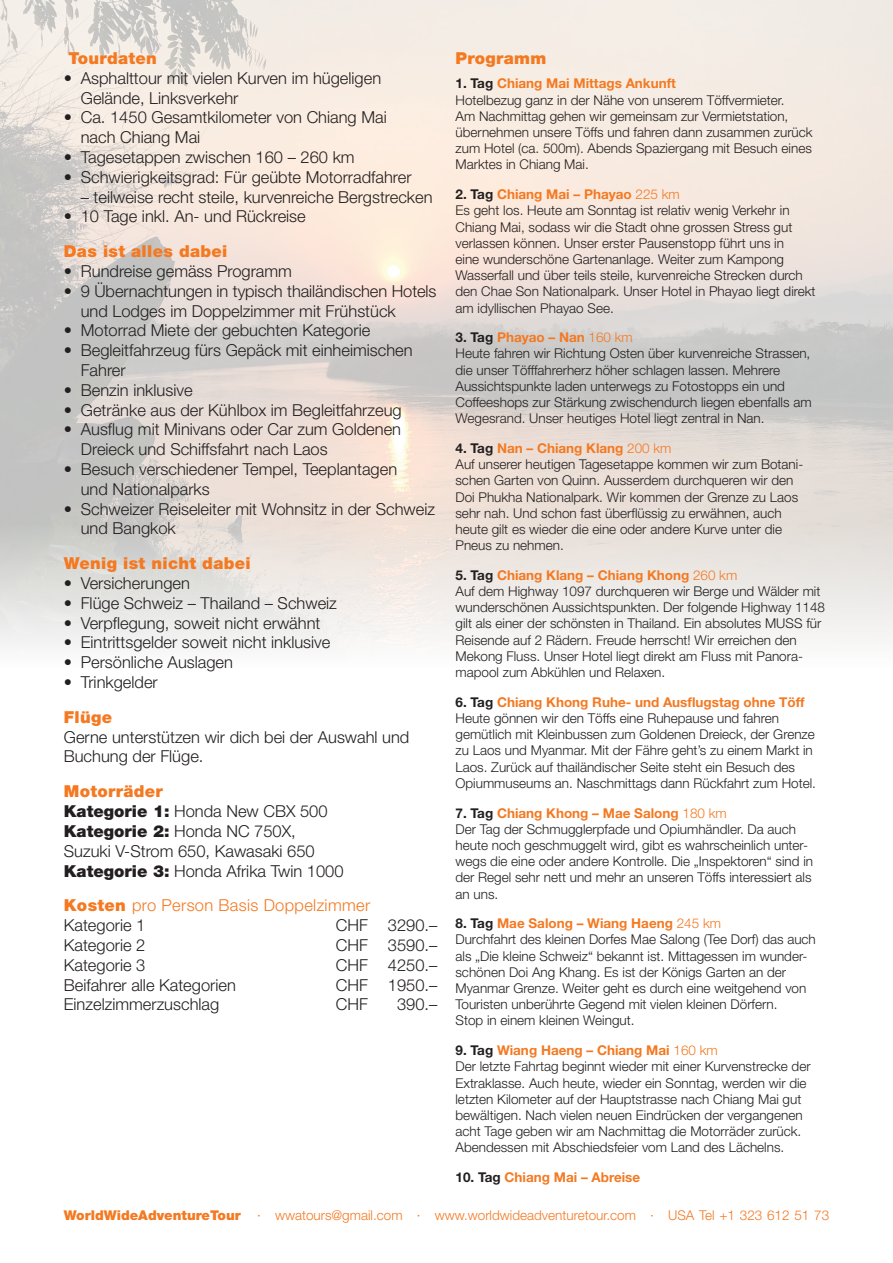
<style>
.page{position:relative;width:893px;height:1263px;background:#fff}
.page>*{position:absolute;margin:0;border:0;box-sizing:border-box;transform-origin:0 0}
.t1{font:300 16.5px/19.8px "Helvetica Neue";color:#231f20}
.t2{font:900 16.5px "Helvetica Neue";letter-spacing:.02em;color:#f47921}
.t3{font:300 16.5px/19.8px "Helvetica Neue";letter-spacing:.02em;color:#f47921}
.t4{font:300 13.5px/16.2px "Helvetica Neue";color:#231f20}
.t5{font:300 13.5px "Helvetica Neue";color:#f47921}
.t6{font:700 13.5px "Helvetica Neue";color:#f47921}
.s1{font-weight:700}
.s2{font-weight:700;color:#f47921}
.s3{color:#f47921}
.s4{color:#231f20}
.s5{font-weight:900}
.s6{font-weight:900;color:#f47921}
</style>
<div class="page">
<img style="left:0;top:0;width:893px;height:645px">
<p class="t2" style="left:455px;top:48px;width:92px">Programm</p>
<p class="t4" style="left:455px;top:75px;width:359px"><span class="s1">1. Tag</span> <span class="s2">Chiang Mai Mittags Ankunft<br></span>Hotelbezug ganz in der Nähe von unserem Töffvermieter.<br>Am Nachmittag gehen wir gemeinsam zur Vermietstation, übernehmen unsere Töffs und fahren dann zusammen zurück zum Hotel (ca. 500m). Abends Spaziergang mit Besuch eines Marktes in Chiang Mai.</p>
<p class="t4" style="left:455px;top:186px;width:362px"><span class="s1">2. Tag</span> <span class="s2">Chiang Mai – Phayao</span> <span class="s3">225 km<br></span>Es geht los. Heute am Sonntag ist relativ wenig Verkehr in Chiang Mai, sodass wir die Stadt ohne grossen Stress gut verlassen können. Unser erster Pausenstopp führt uns in<br>eine wunderschöne Gartenanlage. Weiter zum Kampong Wasserfall und über teils steile, kurvenreiche Strecken durch den Chae Son Nationalpark. Unser Hotel in Phayao liegt direkt am idyllischen Phayao See.</p>
<p class="t4" style="left:455px;top:329px;width:358px"><span class="s1">3. Tag</span> <span class="s2">Phayao – Nan</span> <span class="s3">160 km<br></span>Heute fahren wir Richtung Osten über kurvenreiche Strassen, die unser Töfffahrerherz höher schlagen lassen. Mehrere Aussichtspunkte laden unterwegs zu Fotostopps ein und Coffeeshops zur Stärkung zwischendurch liegen ebenfalls am Wegesrand. Unser heutiges Hotel liegt zentral in Nan.</p>
<p class="t4" style="left:455px;top:440px;width:349px"><span class="s1">4. Tag</span> <span class="s2">Nan – Chiang Klang</span> <span class="s3">200 km<br></span>Auf unserer heutigen Tagesetappe kommen wir zum Botani&shy;schen Garten von Quinn. Ausserdem durchqueren wir den Doi Phukha Nationalpark. Wir kommen der Grenze zu Laos sehr nah. Und schon fast überflüssig zu erwähnen, auch heute gilt es wieder die eine oder andere Kurve unter die Pneus zu nehmen.</p>
<p class="t4" style="left:455px;top:567px;width:371px"><span class="s1">5. Tag</span> <span class="s2">Chiang Klang – Chiang Khong</span> <span class="s3">260 km<br></span>Auf dem Highway 1097 durchqueren wir Berge und Wälder mit wunderschönen Aussichtspunkten. Der folgende Highway 1148 gilt als einer der schönsten in Thailand. Ein absolutes MUSS für Reisende auf 2 Rädern. Freude herrscht! Wir erreichen den Mekong Fluss. Unser Hotel liegt direkt am Fluss mit Panora&shy;mapool zum Abkühlen und Relaxen.</p>
<p class="t4" style="left:455px;top:694px;width:362px"><span class="s1">6. Tag</span> <span class="s2">Chiang Khong Ruhe- und Ausflugstag ohne Töff </span>Heute gönnen wir den Töffs eine Ruhepause und fahren gemütlich mit Kleinbussen zum Goldenen Dreieck, der Grenze zu Laos und Myanmar. Mit der Fähre geht’s zu einem Markt in Laos. Zurück auf thailändischer Seite steht ein Besuch des Opiummuseums an. Naschmittags dann Rückfahrt zum Hotel.</p>
<p class="t4" style="left:455px;top:804px;width:359px"><span class="s1">7. Tag</span> <span class="s2">Chiang Khong – Mae Salong</span> <span class="s3">180 km<br></span>Der Tag der Schmugglerpfade und Opiumhändler. Da auch heute noch geschmuggelt wird, gibt es wahrscheinlich unter&shy;wegs die eine oder andere Kontrolle. Die „Inspektoren“ sind in der Regel sehr nett und mehr an unseren Töffs interessiert als an uns.</p>
<p class="t4" style="left:455px;top:915px;width:362px"><span class="s1">8. Tag</span> <span class="s2">Mae Salong – Wiang Haeng</span> <span class="s3">245 km<br></span>Durchfahrt des kleinen Dorfes Mae Salong (Tee Dorf) das auch als „Die kleine Schweiz“ bekannt ist. Mittagessen im wunder&shy;schönen Doi Ang Khang. Es ist der Königs Garten an der Myanmar Grenze. Weiter geht es durch eine weitgehend von Touristen unberührte Gegend mit vielen kleinen Dörfern.<br>Stop in einem kleinen Weingut.</p>
<p class="t4" style="left:455px;top:1042px;width:357px"><span class="s1">9. Tag</span> <span class="s2">Wiang Haeng – Chiang Mai</span> <span class="s3">160 km<br></span>Der letzte Fahrtag beginnt wieder mit einer Kurvenstrecke der Extraklasse. Auch heute, wieder ein Sonntag, werden wir die letzten Kilometer auf der Hauptstrasse nach Chiang Mai gut bewältigen. Nach vielen neuen Eindrücken der vergangenen acht Tage geben wir am Nachmittag die Motorräder zurück.<br>Abendessen mit Abschiedsfeier vom Land des Lächelns.</p>
<p class="t6" style="left:455px;top:1169px;width:186px"><span class="s4">10. Tag</span> Chiang Mai – Abreise</p>
<p class="t5" style="left:64px;top:1207px;width:767px"><span class="s5">WorldWideAdventureTour</span> · wwatours@gmail.com · www.worldwideadventuretour.com · USA Tel +1 323 612 51 73</p>
<p class="t2" style="left:68px;top:48px;width:90px">Tourdaten</p>
<p class="t1" style="left:81px;top:68px;width:302px;text-indent:-17px">• Asphalttour mit vielen Kurven im hügeligen<br>Gelände, Linksverkehr</p>
<p class="t1" style="left:81px;top:107px;width:307px;text-indent:-17px">• Ca. 1450 Gesamtkilometer von Chiang Mai nach Chiang Mai</p>
<p class="t1" style="left:64px;top:147px;width:292px">• Tagesetappen zwischen 160 – 260 km</p>
<p class="t1" style="left:64px;top:167px;width:349px">• Schwierigkeitsgrad: Für geübte Motorradfahrer</p>
<p class="t1" style="left:81px;top:186px;width:353px">– teilweise recht steile, kurvenreiche Bergstrecken</p>
<p class="t1" style="left:64px;top:206px;width:243px">• 10 Tage inkl. An- und Rückreise</p>
<p class="t2" style="left:64px;top:241px;width:165px">Das ist alles dabei</p>
<p class="t1" style="left:64px;top:261px;width:230px">• Rundreise gemäss Programm</p>
<p class="t1" style="left:81px;top:281px;width:357px;text-indent:-17px">• 9 Übernachtungen in typisch thailändischen Hotels und Lodges im Doppelzimmer mit Frühstück</p>
<p class="t1" style="left:64px;top:320px;width:308px">• Motorrad Miete der gebuchten Kategorie</p>
<p class="t1" style="left:81px;top:340px;width:333px;text-indent:-17px">• Begleitfahrzeug fürs Gepäck mit einheimischen<br>Fahrer</p>
<p class="t1" style="left:64px;top:380px;width:130px">• Benzin inklusive</p>
<p class="t1" style="left:64px;top:399px;width:339px">• Getränke aus der Kühlbox im Begleitfahrzeug</p>
<p class="t1" style="left:81px;top:419px;width:322px;text-indent:-17px">• Ausflug mit Minivans oder Car zum Goldenen<br>Dreieck und Schiffsfahrt nach Laos</p>
<p class="t1" style="left:81px;top:459px;width:318px;text-indent:-17px">• Besuch verschiedener Tempel, Teeplantagen und Nationalparks</p>
<p class="t1" style="left:81px;top:498px;width:356px;text-indent:-17px">• Schweizer Reiseleiter mit Wohnsitz in der Schweiz und Bangkok</p>
<p class="t2" style="left:64px;top:553px;width:188px">Wenig ist nicht dabei</p>
<p class="t1" style="left:64px;top:573px;width:128px">• Versicherungen</p>
<p class="t1" style="left:64px;top:593px;width:275px">• Flüge Schweiz – Thailand – Schweiz</p>
<p class="t1" style="left:64px;top:612px;width:258px">• Verpflegung, soweit nicht erwähnt</p>
<p class="t1" style="left:64px;top:632px;width:268px">• Eintrittsgelder soweit nicht inklusive</p>
<p class="t1" style="left:64px;top:652px;width:171px">• Persönliche Auslagen</p>
<p class="t1" style="left:64px;top:672px;width:96px">• Trinkgelder</p>
<p class="t2" style="left:64px;top:707px;width:50px">Flüge</p>
<p class="t1" style="left:64px;top:726px;width:347px">Gerne unterstützen wir dich bei der Auswahl und<br>Buchung der Flüge.</p>
<p class="t1" style="left:64px;top:781px;width:281px"><span class="s6">Motorräder<br></span><span class="s5">Kategorie 1:</span> Honda New CBX 500<br><span class="s5">Kategorie 2:</span> Honda NC 750X,<br>Suzuki V-Strom 650, Kawasaki 650<br><span class="s5">Kategorie 3:</span> Honda Afrika Twin 1000</p>
<p class="t3" style="left:64px;top:895px;width:308px"><span class="s5">Kosten</span> pro Person Basis Doppelzimmer<br><span class="s4">Kategorie 1</span></p>
<p class="t1" style="left:336px;top:915px;width:103px">CHF 3290.–</p>
<p class="t1" style="left:64px;top:935px;width:83px">Kategorie 2</p>
<p class="t1" style="left:336px;top:935px;width:103px">CHF 3590.–</p>
<p class="t1" style="left:64px;top:954px;width:83px">Kategorie 3</p>
<p class="t1" style="left:336px;top:954px;width:103px">CHF 4250.–</p>
<p class="t1" style="left:64px;top:974px;width:174px">Beifahrer alle Kategorien</p>
<p class="t1" style="left:336px;top:974px;width:103px">CHF 1950.–</p>
<p class="t1" style="left:64px;top:994px;width:157px">Einzelzimmerzuschlag</p>
<p class="t1" style="left:336px;top:994px;width:34px">CHF</p>
<p class="t1" style="left:397px;top:994px;width:42px">390.–</p>
</div>
